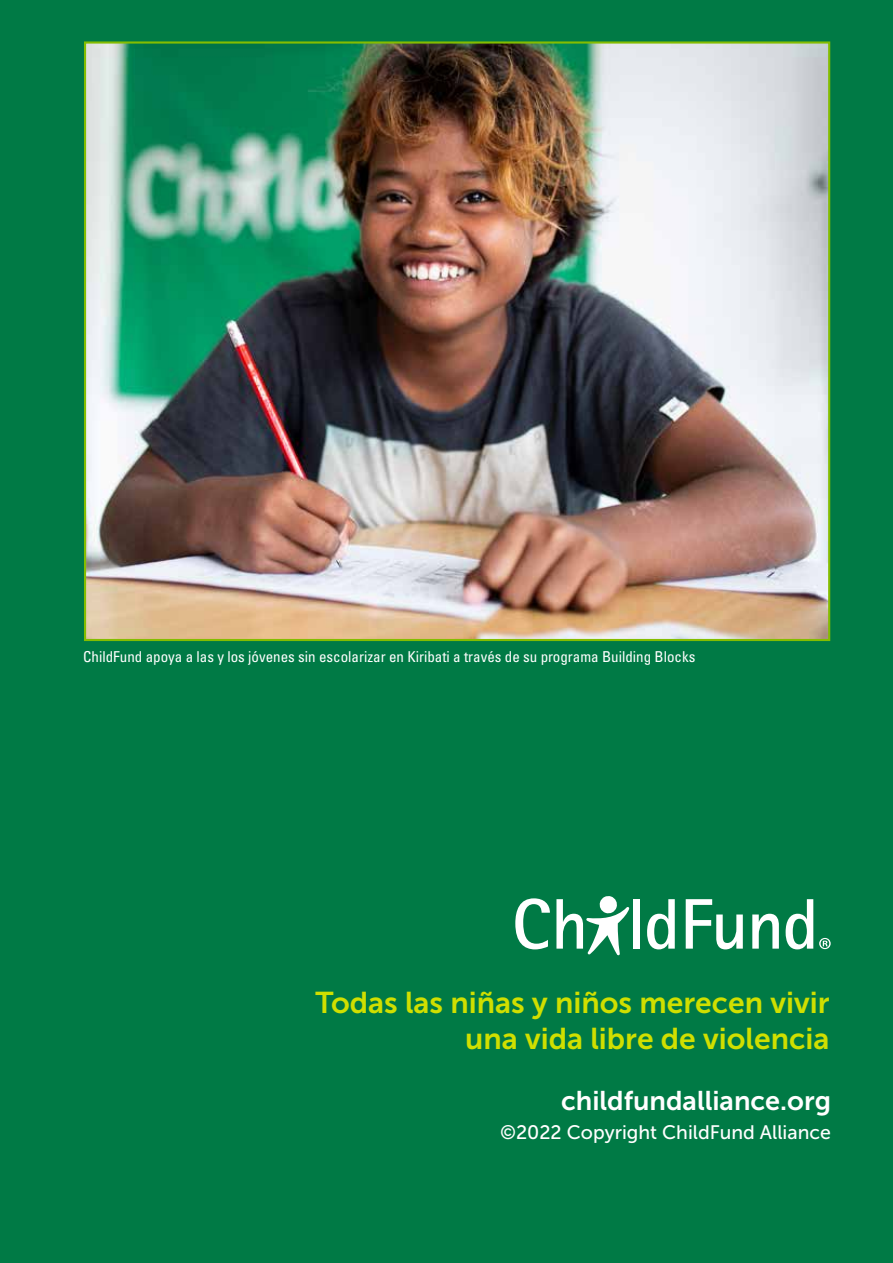
<style>
.page{position:relative;width:893px;height:1263px;background:#007a45}
.page>*{position:absolute;margin:0;border:0;box-sizing:border-box;transform-origin:0 0}
.t1{font:30px/36px "Museo Sans 700";color:#d0df00;text-align:right}
.t2{font:27px "Museo Sans 700";color:#fff}
.t3{font:19.5px "Museo Sans 500";color:#fff}
.t4{font:15px "Univers LT 57 Cn";color:#fff}
</style>
<div class="page">
<svg style="left:515px;top:898px;width:35px;height:51px"></svg>
<div style="left:633px;top:899px;width:7px;height:50px;background:#fff"></div>
<svg style="left:647px;top:899px;width:28px;height:50px"></svg>
<svg style="left:686px;top:899px;width:57px;height:50px"></svg>
<svg style="left:752px;top:914px;width:27px;height:35px"></svg>
<svg style="left:786px;top:899px;width:27px;height:50px"></svg>
<svg style="left:556px;top:896px;width:73px;height:59px"></svg>
<svg style="left:819px;top:938px;width:12px;height:11px"></svg>
<img style="left:87px;top:44px;width:740px;height:594px">
<p class="t4" style="left:83px;top:647px;width:614px">ChildFund apoya a las y los jóvenes sin escolarizar en Kiribati a través de su programa Building Blocks</p>
<h1 class="t1" style="left:315px;top:984px;width:516px">Todas las niñas y niños merecen vivir una vida libre de violencia</h1>
<h2 class="t2" style="left:561px;top:1086px;width:271px">childfundalliance.org</h2>
<h3 class="t3" style="left:500px;top:1121px;width:332px">©2022 Copyright ChildFund Alliance</h3>
</div>
